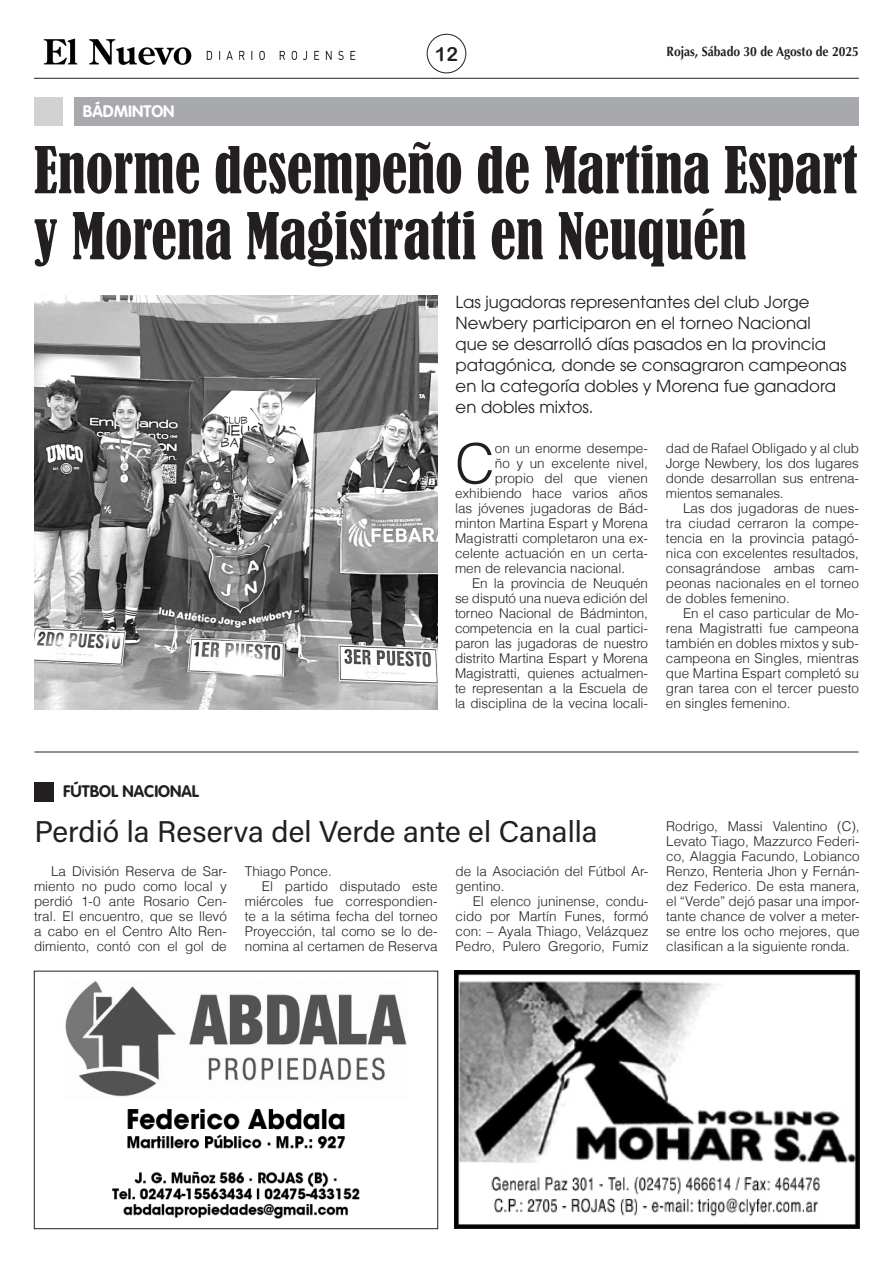
<style>
.page{position:relative;width:893px;height:1263px;background:#fff}
.page>*{position:absolute;margin:0;border:0;box-sizing:border-box;transform-origin:0 0}
.TITULO_REVISTA{font:condensed 60px/66px "Bernard";color:#231f20;scale:.95 1}
.TEXTO_REVISTA{font:300 55.2px "Helvetica";color:#231f20}
.TITULO_SEC_REVISTA{font:30px "Acumin Variable Concept";letter-spacing:.02em;color:#231f20}
.VOLANTA_REVISTA{font:19.5px "Arial Rounded MT Bold";color:#231f20}
.BAJADA_REVISTA{font:16.5px/21px "ITC Avant Garde Std";color:#231f20}
.VOLANTA_REVISTA-2{font:700 16.5px "VAG Rounded Std";color:#fff}
.VOLANTA_REVISTA-3{font:700 16.5px "VAG Rounded Std";color:#231f20}
.TEXTO_REVISTA-2{font:300 13.5px/15px "Helvetica";color:#231f20;text-align:justify}
.t1{font:700 13.5px "Optima LT Std";color:#231f20;scale:.9 1}
</style>
<div class="page">
<img style="left:43px;top:38px;width:149px;height:27px">
<img style="left:198px;top:49px;width:166px;height:13px;border-radius:7px">
<hr style="left:34px;top:78px;width:825px;height:1px;background:#231f20">
<div style="left:427px;top:34px;width:39px;height:39px;border:1px solid #231f20;border-radius:50%"></div>
<div style="left:74px;top:97px;width:785px;height:28px;background:#a8a9ad"></div>
<div style="left:34px;top:97px;width:28px;height:28px;background:#d1d2d4"></div>
<img style="left:65px;top:981px;width:342px;height:238px">
<div style="left:34px;top:971px;width:404px;height:258px;border:1px solid #231f20"></div>
<img style="left:455px;top:971px;width:404px;height:258px">
<div style="left:34px;top:782px;width:20px;height:20px;background:#231f20"></div>
<hr style="left:34px;top:752px;width:824px;height:1px;background:#231f20">
<img style="left:34px;top:295px;width:404px;height:414px">
<p class="VOLANTA_REVISTA-2" style="left:83px;top:102px;width:93px">BÁDMINTON</p>
<p class="VOLANTA_REVISTA-2" style="left:103px;top:102px;width:104px">SQUE ZONAL</p>
<p class="VOLANTA_REVISTA" style="left:435px;top:43px;width:25px">12</p>
<p class="t1" style="left:667px;top:43px;width:215px">Rojas, Sábado 30 de Agosto de 2025</p>
<p class="TITULO_REVISTA" style="left:34px;top:138px;width:868px">Enorme desempeño de Martina Espart y Morena Magistratti en Neuquén</p>
<p class="BAJADA_REVISTA" style="left:456px;top:291px;width:392px">Las jugadoras representantes del club Jorge Newbery participaron en el torneo Nacional que se desarrolló días pasados en la provincia patagónica, donde se consagraron campeonas en la categoría dobles y Morena fue ganadora en dobles mixtos.</p>
<p class="VOLANTA_REVISTA-3" style="left:63px;top:782px;width:137px">FÚTBOL NACIONAL</p>
<p class="TEXTO_REVISTA" style="left:455px;top:429px;width:41px">C</p>
<p class="TEXTO_REVISTA-2" style="left:495px;top:441px;width:155px">on un enorme desempe-</p>
<p class="TEXTO_REVISTA-2" style="left:495px;top:456px;width:155px">ño y un excelente nivel,</p>
<p class="TEXTO_REVISTA-2" style="left:495px;top:471px;width:155px">propio del que vienen</p>
<p class="TEXTO_REVISTA-2" style="left:455px;top:486px;width:194px">exhibiendo hace varios años</p>
<p class="TEXTO_REVISTA-2" style="left:455px;top:501px;width:194px">las jóvenes jugadoras de Bád-</p>
<p class="TEXTO_REVISTA-2" style="left:455px;top:516px;width:194px">minton Martina Espart y Morena</p>
<p class="TEXTO_REVISTA-2" style="left:455px;top:531px;width:194px">Magistratti completaron una ex-</p>
<p class="TEXTO_REVISTA-2" style="left:455px;top:546px;width:194px">celente actuación en un certa-</p>
<p class="TEXTO_REVISTA-2" style="left:455px;top:561px;width:172px">men de relevancia nacional.</p>
<p class="TEXTO_REVISTA-2" style="left:455px;top:576px;width:194px;text-indent:17px">En la provincia de Neuquén se disputó una nueva edición del torneo Nacional de Bádminton, competencia en la cual partici&shy;paron las jugadoras de nuestro distrito Martina Espart y Morena Magistratti, quienes actualmen&shy;te representan a la Escuela de la disciplina de la vecina locali-</p>
<p class="TEXTO_REVISTA-2" style="left:666px;top:441px;width:194px">dad de Rafael Obligado y al club Jorge Newbery, los dos lugares donde desarrollan sus entrena&shy;mientos semanales.</p>
<p class="TEXTO_REVISTA-2" style="left:666px;top:501px;width:194px;text-indent:17px">Las dos jugadoras de nues&shy;tra ciudad cerraron la compe&shy;tencia en la provincia patagó&shy;nica con excelentes resultados, consagrándose ambas cam&shy;peonas nacionales en el torneo de dobles femenino.</p>
<p class="TEXTO_REVISTA-2" style="left:666px;top:606px;width:194px;text-indent:17px">En el caso particular de Mo&shy;rena Magistratti fue campeona también en dobles mixtos y sub&shy;campeona en Singles, mientras que Martina Espart completó su gran tarea con el tercer puesto en singles femenino.</p>
<p class="TITULO_SEC_REVISTA" style="left:34px;top:811px;width:564px">Perdió la Reserva del Verde ante el Canalla</p>
<p class="TEXTO_REVISTA-2" style="left:666px;top:818px;width:195px">Rodrigo, Massi Valentino (C), Levato Tiago, Mazzurco Federi&shy;co, Alaggia Facundo, Lobianco Renzo, Renteria Jhon y Fernán&shy;dez Federico. De esta manera, el “Verde” dejó pasar una impor&shy;tante chance de volver a meter&shy;se entre los ocho mejores, que clasifican a la siguiente ronda.</p>
<p class="TEXTO_REVISTA-2" style="left:34px;top:863px;width:194px;text-indent:17px">La División Reserva de Sar&shy;miento no pudo como local y perdió 1-0 ante Rosario Cen&shy;tral. El encuentro, que se llevó a cabo en el Centro Alto Ren&shy;dimiento, contó con el gol de</p>
<p class="TEXTO_REVISTA-2" style="left:245px;top:863px;width:89px">Thiago Ponce.</p>
<p class="TEXTO_REVISTA-2" style="left:456px;top:863px;width:194px">de la Asociación del Fútbol Ar&shy;gentino.</p>
<p class="TEXTO_REVISTA-2" style="left:456px;top:893px;width:194px;text-indent:17px">El elenco juninense, condu&shy;cido por Martín Funes, formó con: – Ayala Thiago, Velázquez Pedro, Pulero Gregorio, Fumiz</p>
<p class="TEXTO_REVISTA-2" style="left:245px;top:878px;width:194px;text-indent:17px">El partido disputado este miércoles fue correspondien&shy;te a la sétima fecha del torneo Proyección, tal como se lo de&shy;nomina al certamen de Reserva</p>
</div>
